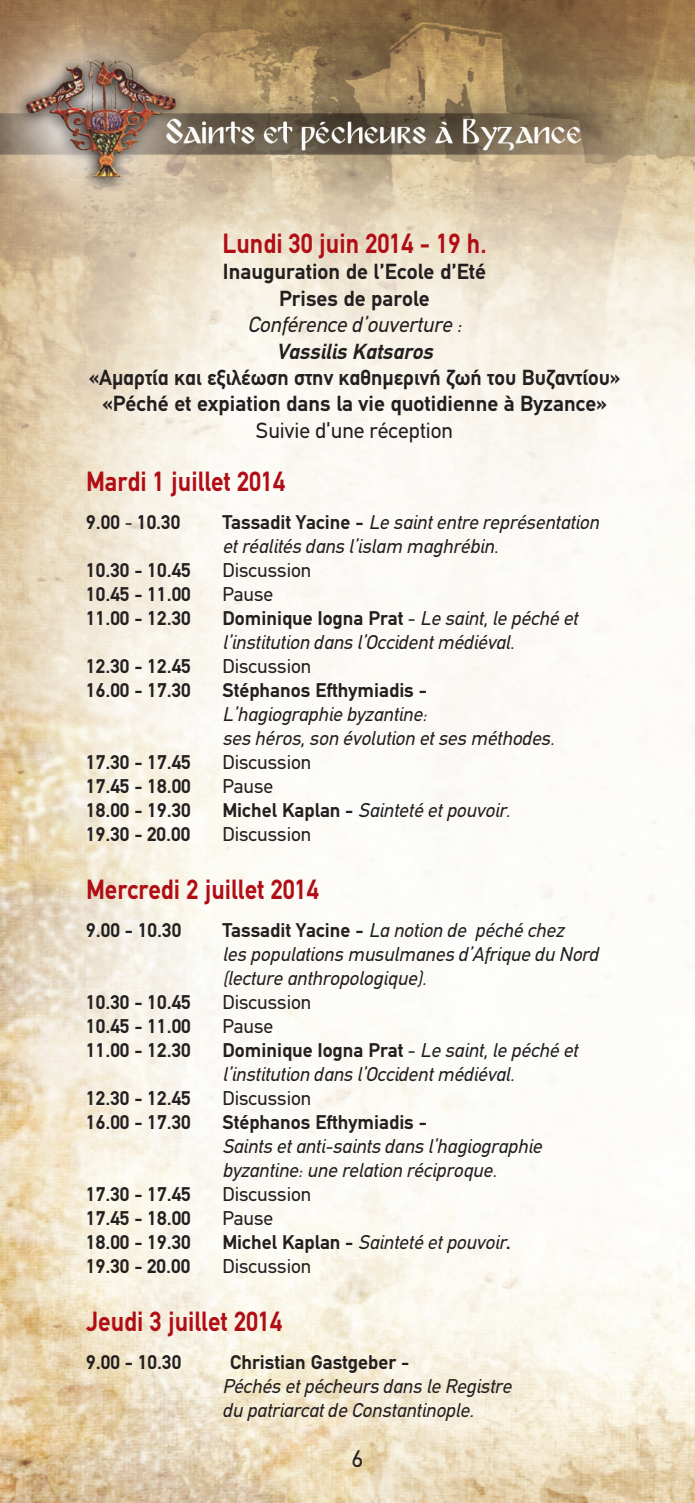
<style>
.page{position:relative;width:695px;height:1503px;background:#fff}
.page>*{position:absolute;margin:0;border:0;box-sizing:border-box;transform-origin:0 0}
.t1{font:700 28px "PF Din Text";color:#b00d15;scale:.9 1}
.t2{font:24px "PF Din Text";color:#231f20}
.t3{font:700 22px/26.4px "PF Din Text";color:#231f20;text-align:center}
.t4{font:italic 22px "PF Din Text";color:#231f20}
.t5{font:22px "PF Din Text";color:#231f20}
.t6{font:italic 700 22px "PF Din Text";color:#231f20}
.t7{font:italic 20px/24px "PF Din Text";color:#231f20}
.t8{font:700 20px "PF Din Text";color:#231f20}
.t9{font:20px "PF Din Text";color:#231f20}
.s1{font-weight:400}
.s2{font-weight:700;font-style:normal}
.s3{font-style:normal}
</style>
<div class="page">
<img style="left:0;top:0;width:694px;height:1502px">
<h1 class="t1" style="left:222px;top:227px;width:295px">Lundi 30 juin 2014 - 19 h.</h1>
<p class="t3" style="left:223px;top:258px;width:265px">Inauguration de l’Ecole d’Eté<br>Prises de parole</p>
<p class="t4" style="left:247px;top:312px;width:215px">Conférence d’ouverture :</p>
<p class="t6" style="left:276px;top:338px;width:158px">Vassilis Katsaros</p>
<p class="t3" style="left:88px;top:364px;width:534px">«Αμαρτία και εξιλέωση στην καθημερινή ζωή του Βυζαντίου» «Péché et expiation dans la vie quotidienne à Byzance»</p>
<p class="t5" style="left:256px;top:417px;width:199px">Suivie d’une réception</p>
<h1 class="t1" style="left:86px;top:465px;width:223px">Mardi 1 juillet 2014</h1>
<p class="t8" style="left:86px;top:510px;width:96px">9.00 <span class="s1">-</span> 10.30</p>
<p class="t7" style="left:222px;top:510px;width:378px"><span class="s2">Tassadit Yacine -</span> Le saint entre représentation et réalités dans l’islam maghrébin<span class="s3">.</span></p>
<p class="t8" style="left:86px;top:558px;width:106px">10.30 - 10.45</p>
<p class="t9" style="left:222px;top:558px;width:91px">Discussion</p>
<p class="t8" style="left:86px;top:582px;width:106px">10.45 - 11.00</p>
<p class="t9" style="left:222px;top:582px;width:52px">Pause</p>
<p class="t8" style="left:86px;top:606px;width:106px">11.00 - 12.30</p>
<p class="t7" style="left:222px;top:606px;width:357px"><span class="s2">Dominique Iogna Prat</span> <span class="s3">-</span> Le saint, le péché et l’institution dans l’Occident médiéval<span class="s3">.</span></p>
<p class="t8" style="left:86px;top:654px;width:106px">12.30 - 12.45</p>
<p class="t9" style="left:222px;top:654px;width:91px">Discussion</p>
<p class="t8" style="left:86px;top:678px;width:106px">16.00 - 17.30</p>
<p class="t8" style="left:222px;top:678px;width:206px">Stéphanos Efthymiadis -</p>
<p class="t7" style="left:222px;top:702px;width:334px">L’hagiographie byzantine:<br>ses héros, son évolution et ses méthodes.</p>
<p class="t8" style="left:86px;top:750px;width:106px">17.30 - 17.45</p>
<p class="t9" style="left:222px;top:750px;width:91px">Discussion</p>
<p class="t8" style="left:86px;top:774px;width:106px">17.45 - 18.00</p>
<p class="t9" style="left:222px;top:774px;width:52px">Pause</p>
<p class="t8" style="left:86px;top:798px;width:106px">18.00 - 19.30</p>
<p class="t7" style="left:222px;top:798px;width:289px"><span class="s2">Michel Kaplan -</span> Sainteté et pouvoir.</p>
<p class="t8" style="left:86px;top:822px;width:106px">19.30 - 20.00</p>
<p class="t9" style="left:222px;top:822px;width:91px">Discussion</p>
<h1 class="t1" style="left:86px;top:873px;width:260px">Mercredi 2 juillet 2014</h1>
<p class="t8" style="left:86px;top:918px;width:96px">9.00 - 10.30</p>
<p class="t7" style="left:222px;top:918px;width:377px"><span class="s2">Tassadit Yacine -</span> La notion de péché chez<br>les populations musulmanes d’Afrique du Nord (lecture anthropologique).</p>
<p class="t8" style="left:86px;top:990px;width:106px">10.30 - 10.45</p>
<p class="t9" style="left:222px;top:990px;width:91px">Discussion</p>
<p class="t8" style="left:86px;top:1014px;width:106px">10.45 - 11.00</p>
<p class="t9" style="left:222px;top:1014px;width:52px">Pause</p>
<p class="t8" style="left:86px;top:1038px;width:106px">11.00 - 12.30</p>
<p class="t7" style="left:222px;top:1038px;width:357px"><span class="s2">Dominique Iogna Prat</span> <span class="s3">-</span> Le saint, le péché et l’institution dans l’Occident médiéval.</p>
<p class="t8" style="left:86px;top:1086px;width:106px">12.30 - 12.45</p>
<p class="t9" style="left:222px;top:1086px;width:91px">Discussion</p>
<p class="t8" style="left:86px;top:1110px;width:106px">16.00 - 17.30</p>
<p class="t8" style="left:222px;top:1110px;width:206px">Stéphanos Efthymiadis -</p>
<p class="t7" style="left:222px;top:1134px;width:321px">Saints et anti-saints dans l’hagiographie byzantine: une relation réciproque.</p>
<p class="t8" style="left:86px;top:1182px;width:106px">17.30 - 17.45</p>
<p class="t9" style="left:222px;top:1182px;width:91px">Discussion</p>
<p class="t8" style="left:86px;top:1206px;width:106px">17.45 - 18.00</p>
<p class="t9" style="left:222px;top:1206px;width:52px">Pause</p>
<p class="t8" style="left:86px;top:1230px;width:106px">18.00 - 19.30</p>
<p class="t7" style="left:222px;top:1230px;width:290px"><span class="s2">Michel Kaplan -</span> Sainteté et pouvoir<span class="s2">.</span></p>
<p class="t8" style="left:86px;top:1254px;width:106px">19.30 - 20.00</p>
<p class="t9" style="left:222px;top:1254px;width:91px">Discussion</p>
<h1 class="t1" style="left:86px;top:1305px;width:219px">Jeudi 3 juillet 2014</h1>
<p class="t8" style="left:86px;top:1350px;width:96px">9.00 - 10.30</p>
<p class="t8" style="left:230px;top:1350px;width:180px">Christian Gastgeber -</p>
<p class="t7" style="left:222px;top:1374px;width:290px">Péchés et pécheurs dans le Registre du patriarcat de Constantinople.</p>
<p class="t2" style="left:352px;top:1444px;width:13px">6</p>
</div>
